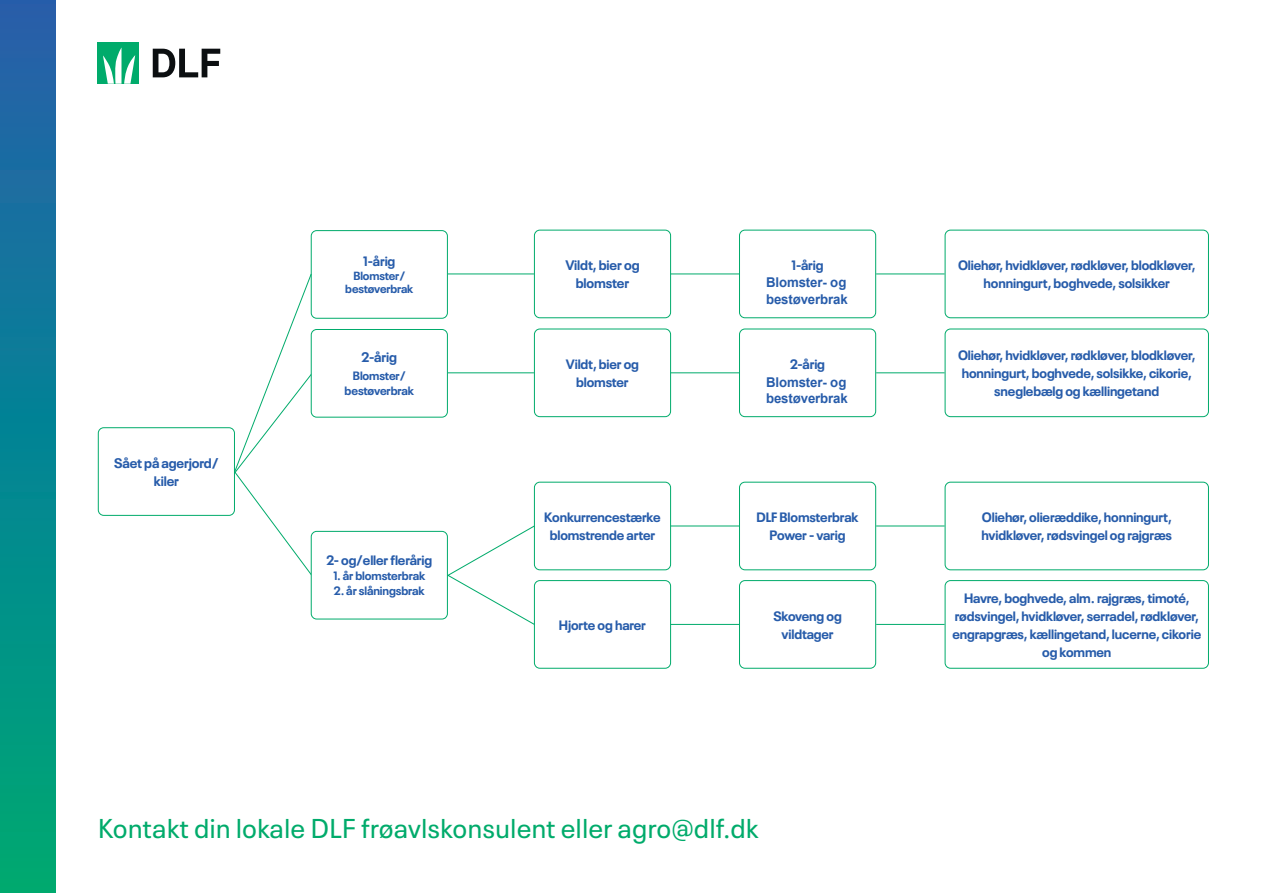
<style>
.page{position:relative;width:1263px;height:893px;background:#fff}
.page>*{position:absolute;margin:0;border:0;box-sizing:border-box;transform-origin:0 0}
.t1{font:27px "Neue Plak Text";color:#00ab6b}
.t2{font:700 13.65px/17.7px "Neue Plak";letter-spacing:-.01em;color:#275caa;text-align:center}
.t3{font:700 13.5px/18px "Neue Plak";letter-spacing:-.01em;color:#275caa;text-align:center}
.t4{font:700 13.5px/16.2px "Arial";letter-spacing:-.01em;color:#275caa}
.t5{font:700 12px/15px "Neue Plak";letter-spacing:-.01em;color:#275caa;text-align:center}
.t6{font:700 11.7px/13.6px "Neue Plak";letter-spacing:-.01em;color:#275caa;text-align:center}
</style>
<div class="page">
<div style="left:98px;top:427px;width:137px;height:89px;border:1px solid #00ab6b;border-radius:5px"></div>
<div style="left:311px;top:230px;width:137px;height:89px;border:1px solid #00ab6b;border-radius:5px"></div>
<div style="left:311px;top:329px;width:137px;height:89px;border:1px solid #00ab6b;border-radius:5px"></div>
<div style="left:311px;top:531px;width:137px;height:88px;border:1px solid #00ab6b;border-radius:5px"></div>
<div style="left:739px;top:230px;width:137px;height:88px;border:1px solid #00ab6b;border-radius:5px"></div>
<div style="left:739px;top:482px;width:137px;height:88px;border:1px solid #00ab6b;border-radius:5px"></div>
<div style="left:739px;top:328px;width:137px;height:89px;border:1px solid #00ab6b;border-radius:5px"></div>
<div style="left:944px;top:482px;width:265px;height:88px;border:1px solid #00ab6b;border-radius:5px"></div>
<div style="left:944px;top:328px;width:265px;height:89px;border:1px solid #00ab6b;border-radius:5px"></div>
<div style="left:944px;top:580px;width:265px;height:89px;border:1px solid #00ab6b;border-radius:5px"></div>
<div style="left:944px;top:230px;width:265px;height:88px;border:1px solid #00ab6b;border-radius:5px"></div>
<div style="left:534px;top:230px;width:137px;height:88px;border:1px solid #00ab6b;border-radius:5px"></div>
<div style="left:534px;top:328px;width:137px;height:89px;border:1px solid #00ab6b;border-radius:5px"></div>
<div style="left:534px;top:482px;width:137px;height:88px;border:1px solid #00ab6b;border-radius:5px"></div>
<div style="left:534px;top:580px;width:137px;height:89px;border:1px solid #00ab6b;border-radius:5px"></div>
<div style="left:739px;top:580px;width:137px;height:89px;border:1px solid #00ab6b;border-radius:5px"></div>
<hr style="left:448px;top:273px;width:86px;height:1px;background:#00ab6b">
<hr style="left:448px;top:372px;width:86px;height:1px;background:#00ab6b">
<hr style="left:876px;top:273px;width:68px;height:1px;background:#00ab6b">
<hr style="left:671px;top:273px;width:68px;height:1px;background:#00ab6b">
<hr style="left:671px;top:525px;width:68px;height:1px;background:#00ab6b">
<hr style="left:671px;top:372px;width:68px;height:1px;background:#00ab6b">
<hr style="left:876px;top:525px;width:68px;height:1px;background:#00ab6b">
<hr style="left:876px;top:372px;width:68px;height:1px;background:#00ab6b">
<hr style="left:671px;top:624px;width:68px;height:1px;background:#00ab6b">
<hr style="left:876px;top:624px;width:68px;height:1px;background:#00ab6b">
<svg style="left:234px;top:273px;width:79px;height:304px"></svg>
<svg style="left:153px;top:49px;width:67px;height:28px"></svg>
<div style="left:98px;top:43px;width:41px;height:41px;background:#00ab6b"></div>
<svg style="left:103px;top:48px;width:32px;height:36px"></svg>
<div style="left:0;top:0;width:55px;height:893px;background:linear-gradient(to bottom,#215ead,#00aa75)"></div>
<svg style="left:446px;top:525px;width:90px;height:101px"></svg>
<p class="t2" style="left:114px;top:453px;width:106px">Sået på agerjord/ kiler</p>
<p class="t3" style="left:363px;top:251px;width:34px">1-årig</p>
<p class="t6" style="left:345px;top:267px;width:70px">Blomster/ bestøverbrak</p>
<p class="t2" style="left:362px;top:347px;width:37px">2-årig</p>
<p class="t5" style="left:345px;top:367px;width:71px">Blomster/ bestøverbrak</p>
<p class="t3" style="left:326px;top:550px;width:107px">2- og/eller flerårig</p>
<p class="t5" style="left:333px;top:567px;width:93px">1. år blomsterbrak</p>
<p class="t5" style="left:334px;top:582px;width:92px">2. år slåningsbrak</p>
<p class="t2" style="left:565px;top:255px;width:76px">Vildt, bier og blomster</p>
<p class="t3" style="left:566px;top:354px;width:75px">Vildt, bier og blomster</p>
<p class="t3" style="left:544px;top:507px;width:118px">Konkurrencestærke blomstrende arter</p>
<p class="t3" style="left:791px;top:255px;width:34px">1-årig</p>
<p class="t4" style="left:766px;top:275px;width:83px">Blomster- og bestøverbrak</p>
<p class="t3" style="left:790px;top:354px;width:36px">2-årig</p>
<p class="t4" style="left:766px;top:374px;width:83px">Blomster- og bestøverbrak</p>
<p class="t3" style="left:757px;top:507px;width:103px">DLF Blomsterbrak<br>Power - varig</p>
<p class="t3" style="left:559px;top:614px;width:89px">Hjorte og harer</p>
<p class="t3" style="left:773px;top:605px;width:70px">Skoveng og vildtager</p>
<h1 class="t1" style="left:98px;top:806px;width:662px">Kontakt din lokale DLF frøavlskonsulent eller agro@dlf.dk</h1>
<p class="t3" style="left:958px;top:255px;width:239px">Oliehør, hvidkløver, rødkløver, blodkløver, honningurt, boghvede, solsikker</p>
<p class="t3" style="left:958px;top:345px;width:239px">Oliehør, hvidkløver, rødkløver, blodkløver, honningurt, boghvede, solsikke, cikorie, sneglebælg og kællingetand</p>
<p class="t3" style="left:981px;top:507px;width:192px;text-align:left">Oliehør, olieræddike, honningurt, hvidkløver, rødsvingel og rajgræs</p>
<p class="t3" style="left:952px;top:587px;width:250px">Havre, boghvede, alm. rajgræs, timoté, rødsvingel, hvidkløver, serradel, rødkløver, engrapgræs, kællingetand, lucerne, cikorie og kommen</p>
</div>
